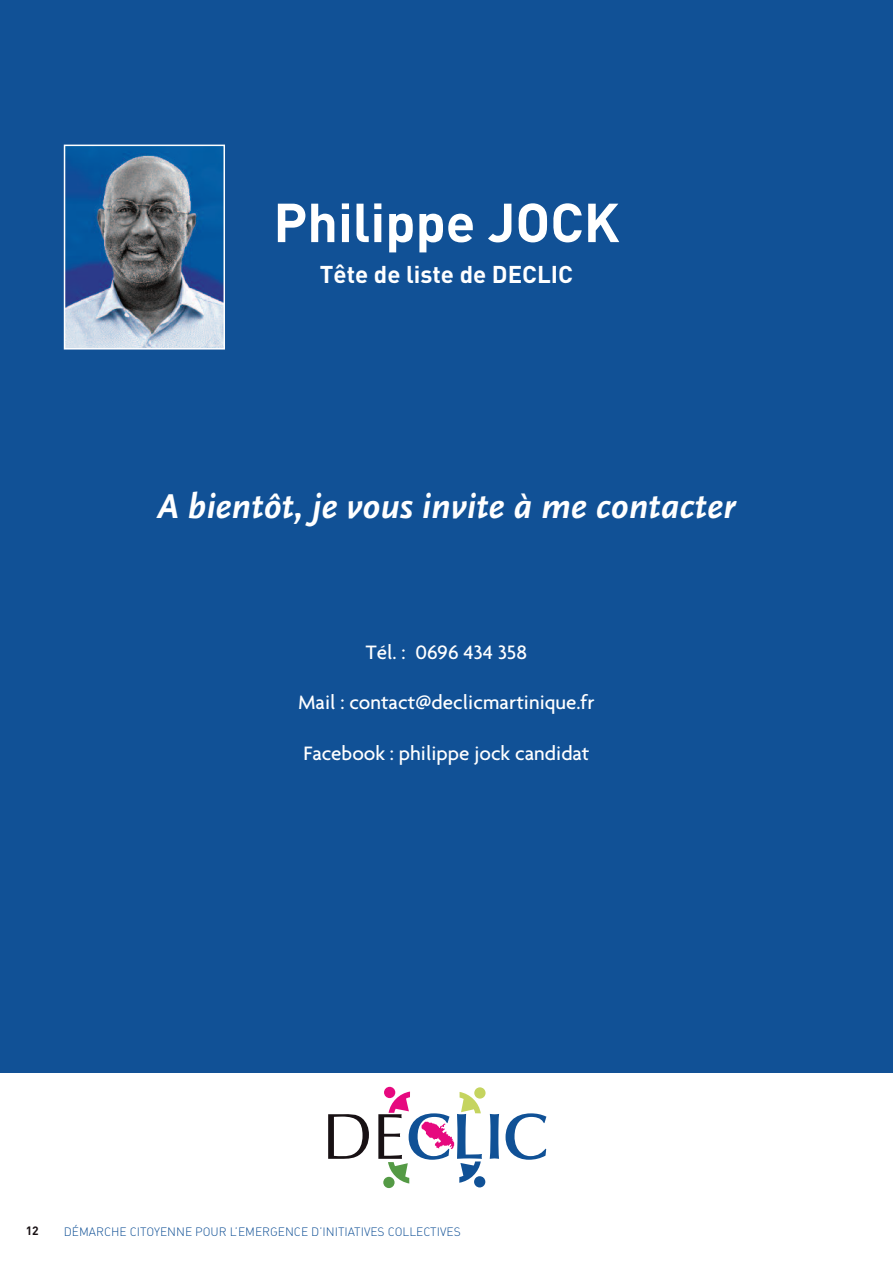
<style>
.page{position:relative;width:893px;height:1263px;background:#fff}
.page>*{position:absolute;margin:0;border:0;box-sizing:border-box;transform-origin:0 0}
.t1{font:700 54px "DIN";color:#fff}
.t2{font:36px "Scala Sans BI";color:#fff}
.t3{font:700 24px "DIN";color:#fff}
.t4{font:500 21px "Agenda";color:#fff}
.t5{font:12px "DIN Light Alternate";color:#115196}
.t6{font:700 12px "DIN";color:#181114}
</style>
<div class="page">
<div style="left:0;top:0;width:893px;height:1072px;background:#115196"></div>
<svg style="left:328px;top:1114px;width:41px;height:45px"></svg>
<svg style="left:506px;top:1113px;width:40px;height:47px"></svg>
<svg style="left:490px;top:1114px;width:9px;height:45px"></svg>
<div style="left:384px;top:1087px;width:11px;height:11px;background:#e6097f;border-radius:50%"></div>
<div style="left:474px;top:1087px;width:12px;height:11px;background:#c5d45f;border-radius:50%"></div>
<div style="left:474px;top:1176px;width:11px;height:11px;background:#105196;border-radius:50%"></div>
<svg style="left:378px;top:1091px;width:104px;height:92px"></svg>
<div style="left:383px;top:1177px;width:12px;height:11px;background:#549a45;border-radius:50%"></div>
<img style="left:67px;top:148px;width:155px;height:199px">
<div style="left:64px;top:145px;width:161px;height:205px;border:2px solid #fff"></div>
<h1 class="t1" style="left:273px;top:192px;width:348px">Philippe JOCK</h1>
<p class="t3" style="left:320px;top:261px;width:255px">Tête de liste de DECLIC</p>
<h2 class="t2" style="left:157px;top:487px;width:579px">A bientôt, je vous invite à me contacter</h2>
<p class="t4" style="left:366px;top:639px;width:163px">Tél. : 0696 434 358</p>
<p class="t4" style="left:298px;top:690px;width:298px">Mail : contact@declicmartinique.fr</p>
<p class="t4" style="left:304px;top:740px;width:287px">Facebook : philippe jock candidat</p>
<p class="t6" style="left:26px;top:1224px;width:15px">12</p>
<p class="t5" style="left:64px;top:1225px;width:398px">DÉMARCHE CITOYENNE POUR L’EMERGENCE D’INITIATIVES COLLECTIVES</p>
</div>
